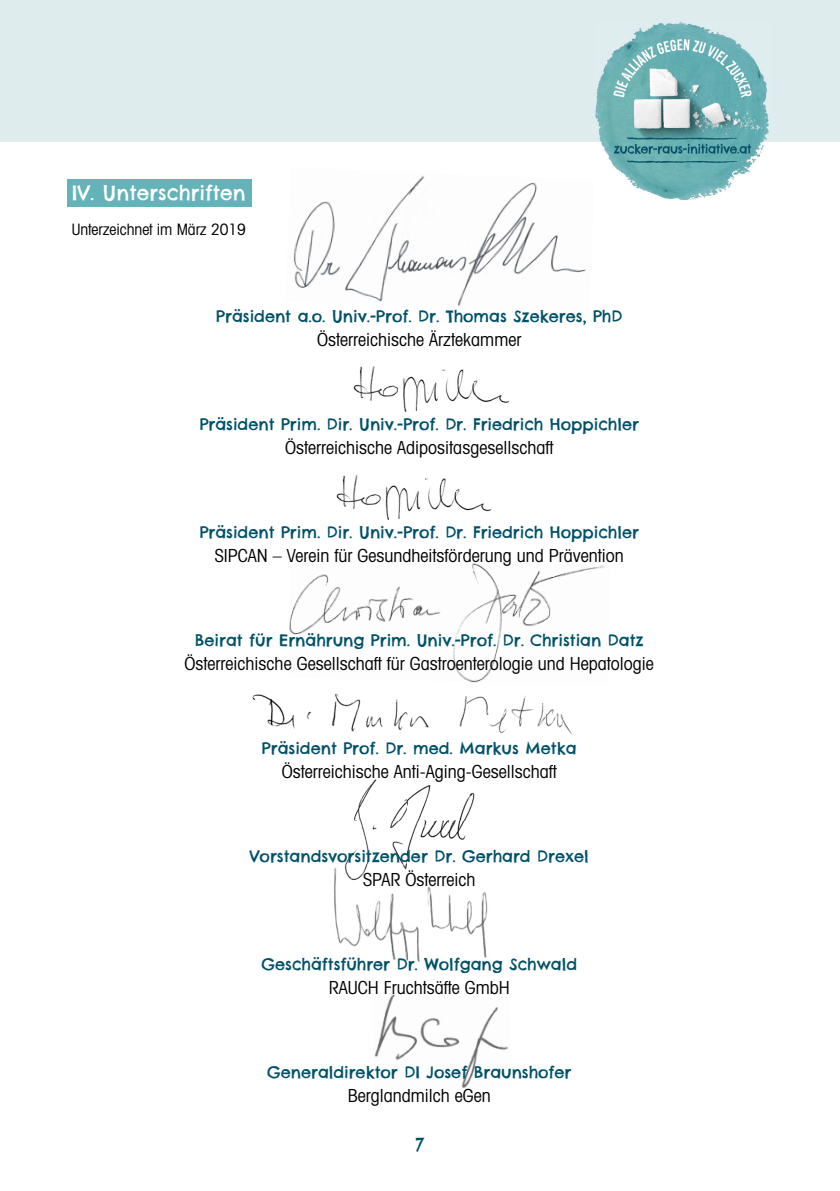
<style>
.page{position:relative;width:840px;height:1191px;background:#fff}
.page>*{position:absolute;margin:0;border:0;box-sizing:border-box;transform-origin:0 0}
.t1{font:20px "Chelsea Market";letter-spacing:.005em;color:#fff}
.t2{font:condensed 18px "Avant Garde";color:#000}
.t3{font:18px "Chelsea Market";color:#005168}
.t4{font:16px "Chelsea Market";color:#005168}
.t5{font:condensed 15.6px "Avant Garde";letter-spacing:-.005em;color:#000}
</style>
<div class="page">
<img style="left:289px;top:563px;width:316px;height:120px">
<img style="left:374px;top:994px;width:134px;height:94px">
<img style="left:345px;top:779px;width:130px;height:86px">
<div style="left:0;top:0;width:839px;height:142px;background:#dfecee"></div>
<div style="left:67px;top:179px;width:184px;height:27px;background:#63b3b9"></div>
<img style="left:293px;top:175px;width:293px;height:132px">
<img style="left:252px;top:694px;width:321px;height:41px">
<img style="left:334px;top:865px;width:154px;height:97px">
<img style="left:353px;top:366px;width:156px;height:46px">
<img style="left:336px;top:475px;width:155px;height:45px">
<img style="left:595px;top:22px;width:173px;height:178px">
<p class="t1" style="left:72px;top:180px;width:175px">IV. Unterschriften</p>
<p class="t5" style="left:72px;top:219px;width:175px">Unterzeichnet im März 2019</p>
<p class="t4" style="left:216px;top:305px;width:407px">Präsident a.o. Univ.-Prof. Dr. Thomas Szekeres, PhD</p>
<p class="t2" style="left:317px;top:328px;width:205px">Österreichische Ärztekammer</p>
<p class="t4" style="left:199px;top:413px;width:440px">Präsident Prim. Dir. Univ.-Prof. Dr. Friedrich Hoppichler</p>
<p class="t2" style="left:285px;top:436px;width:269px">Österreichische Adipositasgesellschaft</p>
<p class="t4" style="left:199px;top:521px;width:440px">Präsident Prim. Dir. Univ.-Prof. Dr. Friedrich Hoppichler</p>
<p class="t2" style="left:215px;top:544px;width:410px">SIPCAN – Verein für Gesundheitsförderung und Prävention</p>
<p class="t4" style="left:195px;top:629px;width:450px">Beirat für Ernährung Prim. Univ.-Prof. Dr. Christian Datz</p>
<p class="t2" style="left:184px;top:652px;width:470px">Österreichische Gesellschaft für Gastroenterologie und Hepatologie</p>
<p class="t4" style="left:262px;top:737px;width:316px">Präsident Prof. Dr. med. Markus Metka</p>
<p class="t2" style="left:281px;top:760px;width:276px">Österreichische Anti-Aging-Gesellschaft</p>
<p class="t4" style="left:249px;top:845px;width:340px">Vorstandsvorsitzender Dr. Gerhard Drexel</p>
<p class="t2" style="left:363px;top:868px;width:114px">SPAR Österreich</p>
<p class="t4" style="left:261px;top:953px;width:317px">Geschäftsführer Dr. Wolfgang Schwald</p>
<p class="t2" style="left:328px;top:976px;width:182px">RAUCH Fruchtsäfte GmbH</p>
<p class="t4" style="left:267px;top:1061px;width:305px">Generaldirektor DI Josef Braunshofer</p>
<p class="t2" style="left:347px;top:1084px;width:144px">Berglandmilch eGen</p>
<p class="t3" style="left:415px;top:1133px;width:10px">7</p>
</div>
